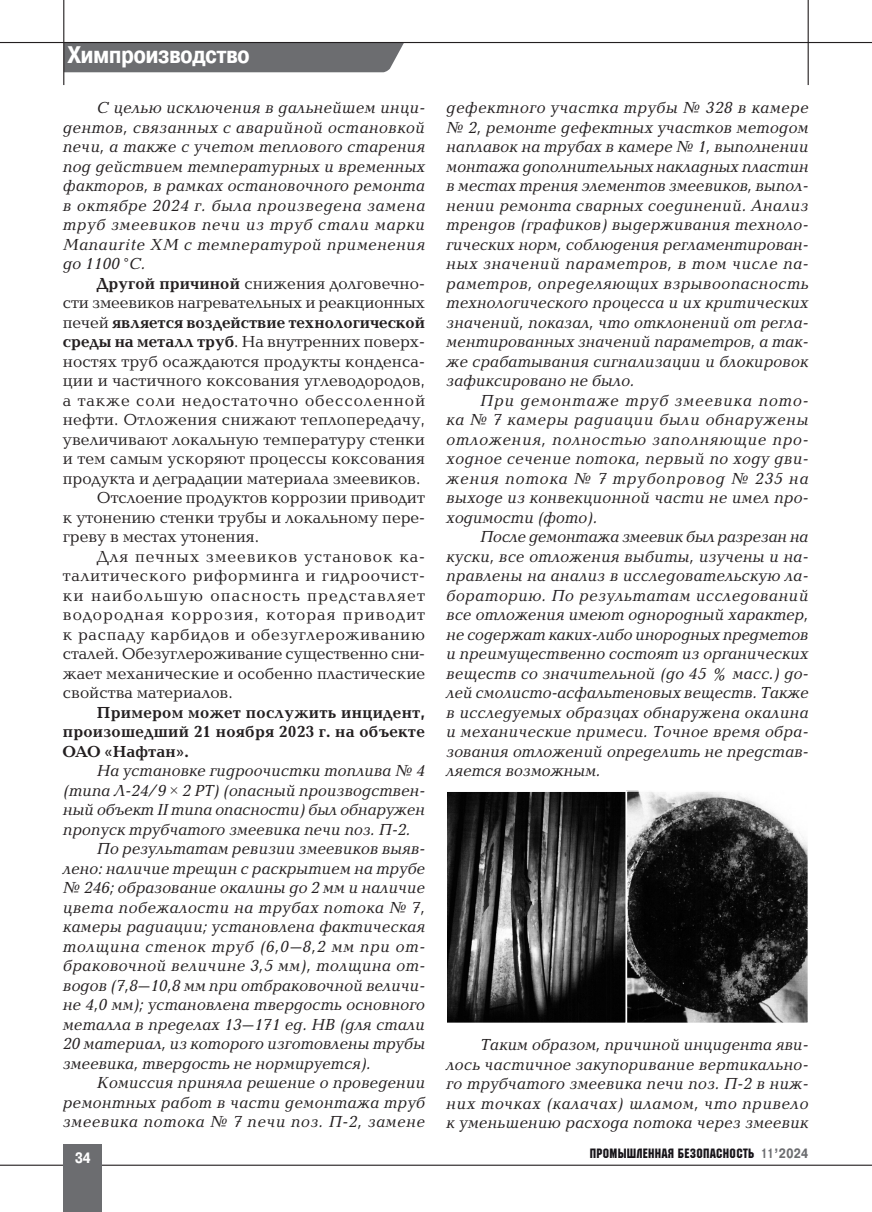
<style>
.page{position:relative;width:872px;height:1212px;background:#fff}
.page>*{position:absolute;margin:0;border:0;box-sizing:border-box;transform-origin:0 0}
.Rubr{font:700 24px "Pragmatica Cond C";color:#fff}
.Baltika_10{font:italic 16.5px/19.5px "Baltica C";letter-spacing:.005em;color:#231f20;text-align:justify}
.Baltika_10-2{font:16.5px/19.5px "Baltica C";color:#231f20;text-align:justify}
.Baltika_10-3{font:700 16.5px/19.5px "Baltica C";letter-spacing:.01em;color:#231f20;text-align:justify}
.t1{font:700 15px "Pragmatica Cond C";color:#fff}
.t2{font:13.5px "Machine C";letter-spacing:.025em;color:#171419}
.s1{font-style:normal}
.s2{font-weight:700}
.s3{font-family:"Times New Roman";font-style:normal}
.s4{font-family:"Pragmatica Cond C";font-weight:700;color:#6c6d70}
</style>
<div class="page">
<div style="left:64px;top:43px;width:340px;height:29px;background:#6c6d70"></div>
<hr style="left:0;top:1164px;width:872px;height:2px;background:#231f20">
<div style="left:64px;top:1144px;width:38px;height:68px;background:#6c6d70"></div>
<hr style="left:0;top:42px;width:872px;height:1px;background:#231f20">
<hr style="left:807px;top:0;width:1px;height:85px;background:#231f20">
<hr style="left:63px;top:0;width:1px;height:85px;background:#231f20">
<img style="left:448px;top:793px;width:358px;height:228px">
<div style="left:445px;top:790px;width:182px;height:234px;border:2px solid #fff"></div>
<div style="left:625px;top:790px;width:184px;height:234px;border:2px solid #fff"></div>
<p class="Rubr" style="left:68px;top:42px;width:183px">Химпроизводство</p>
<p class="Baltika_10" style="left:63px;top:99px;width:364px;text-indent:34px">С целью исключения в дальнейшем инци&shy;дентов, связанных с аварийной остановкой печи, а также с учетом теплового старения под действием температурных и временных факторов, в рамках остановочного ремонта в октябре 2024 г. была произведена замена труб змеевиков печи из труб стали марки Manaurite XM с температурой применения до 1100 <span class="s1">°</span>С.</p>
<p class="Baltika_10-2" style="left:63px;top:274px;width:364px;text-indent:34px"><span class="s2">Другой причиной</span> снижения долговечно&shy;сти змеевиков нагревательных и реакционных печей <span class="s2">является воздействие технологической среды на металл труб</span>. На внутренних поверх&shy;ностях труб осаждаются продукты конденса&shy;ции и частичного коксования углеводородов, а также соли недостаточно обессоленной нефти. Отложения снижают теплопередачу, увеличивают локальную температуру стенки и тем самым ускоряют процессы коксования продукта и деградации материала змеевиков.</p>
<p class="Baltika_10-2" style="left:63px;top:489px;width:363px;text-indent:34px">Отслоение продуктов коррозии приводит к утонению стенки трубы и локальному пере&shy;греву в местах утонения.</p>
<p class="Baltika_10-2" style="left:63px;top:547px;width:364px;text-indent:34px">Для печных змеевиков установок ка&shy;талитического риформинга и гидроочист&shy;ки наибольшую опасность представляет водородная коррозия, которая приводит к распаду карбидов и обезуглероживанию сталей. Обезуглероживание существенно сни&shy;жает механические и особенно пластические свойства материалов.</p>
<p class="Baltika_10-3" style="left:63px;top:703px;width:364px;text-indent:34px">Примером может послужить инцидент, произошедший 21 ноября 2023 г. на объекте ОАО «Нафтан».</p>
<p class="Baltika_10" style="left:63px;top:762px;width:363px;text-indent:34px">На установке гидроочистки топлива № 4 (типа Л-24/9 <span class="s3">×</span> 2 РТ) (опасный производствен&shy;ный объект II типа опасности) был обнаружен пропуск трубчатого змеевика печи поз. П-2.</p>
<p class="Baltika_10" style="left:63px;top:840px;width:364px;text-indent:34px">По результатам ревизии змеевиков выяв&shy;лено: наличие трещин с раскрытием на трубе № 246; образование окалины до 2 мм и наличие цвета побежалости на трубах потока № 7, камеры радиации; установлена фактическая толщина стенок труб (6,0–8,2 мм при от&shy;браковочной величине 3,5 мм), толщина от&shy;водов (7,8–10,8 мм при отбраковочной величи&shy;не 4,0 мм); установлена твердость основного металла в пределах 13–171 ед. НВ (для стали 20 материал, из которого изготовлены трубы змеевика, твердость не нормируется).</p>
<p class="Baltika_10" style="left:63px;top:1074px;width:364px;text-indent:34px">Комиссия приняла решение о проведении ремонтных работ в части демонтажа труб змеевика потока № 7 печи поз. П-2, замене</p>
<p class="Baltika_10" style="left:446px;top:99px;width:364px">дефектного участка трубы № 328 в камере № 2, ремонте дефектных участков методом наплавок на трубах в камере № 1, выполнении монтажа дополнительных накладных пластин в местах трения элементов змеевиков, выпол&shy;нении ремонта сварных соединений. Анализ трендов (графиков) выдерживания техноло&shy;гических норм, соблюдения регламентирован&shy;ных значений параметров, в том числе па&shy;раметров, определяющих взрывоопасность технологического процесса и их критических значений, показал, что отклонений от регла&shy;ментированных значений параметров, а так&shy;же срабатывания сигнализации и блокировок зафиксировано не было.</p>
<p class="Baltika_10" style="left:446px;top:391px;width:364px;text-indent:34px">При демонтаже труб змеевика пото&shy;ка № 7 камеры радиации были обнаружены отложения, полностью заполняющие про&shy;ходное сечение потока, первый по ходу дви&shy;жения потока № 7 трубопровод № 235 на выходе из конвекционной части не имел про&shy;ходимости (фото).</p>
<p class="Baltika_10" style="left:446px;top:528px;width:364px;text-indent:34px">После демонтажа змеевик был разрезан на куски, все отложения выбиты, изучены и на&shy;правлены на анализ в исследовательскую ла&shy;бораторию. По результатам исследований все отложения имеют однородный характер, не содержат каких-либо инородных предметов и преимущественно состоят из органических веществ со значительной (до 45 % масс.) до&shy;лей смолисто-асфальтеновых веществ. Также в исследуемых образцах обнаружена окалина и механические примеси. Точное время обра&shy;зования отложений определить не представ&shy;ляется возможным.</p>
<p class="Baltika_10" style="left:446px;top:1036px;width:363px;text-indent:34px">Таким образом, причиной инцидента яви&shy;лось частичное закупоривание вертикально&shy;го трубчатого змеевика печи поз. П-2 в ниж&shy;них точках (калачах) шламом, что привело к уменьшению расхода потока через змеевик</p>
<p class="t1" style="left:75px;top:1149px;width:17px">34</p>
<p class="t2" style="left:590px;top:1145px;width:220px">Промышленная безопасность <span class="s4">11’2024</span></p>
</div>
